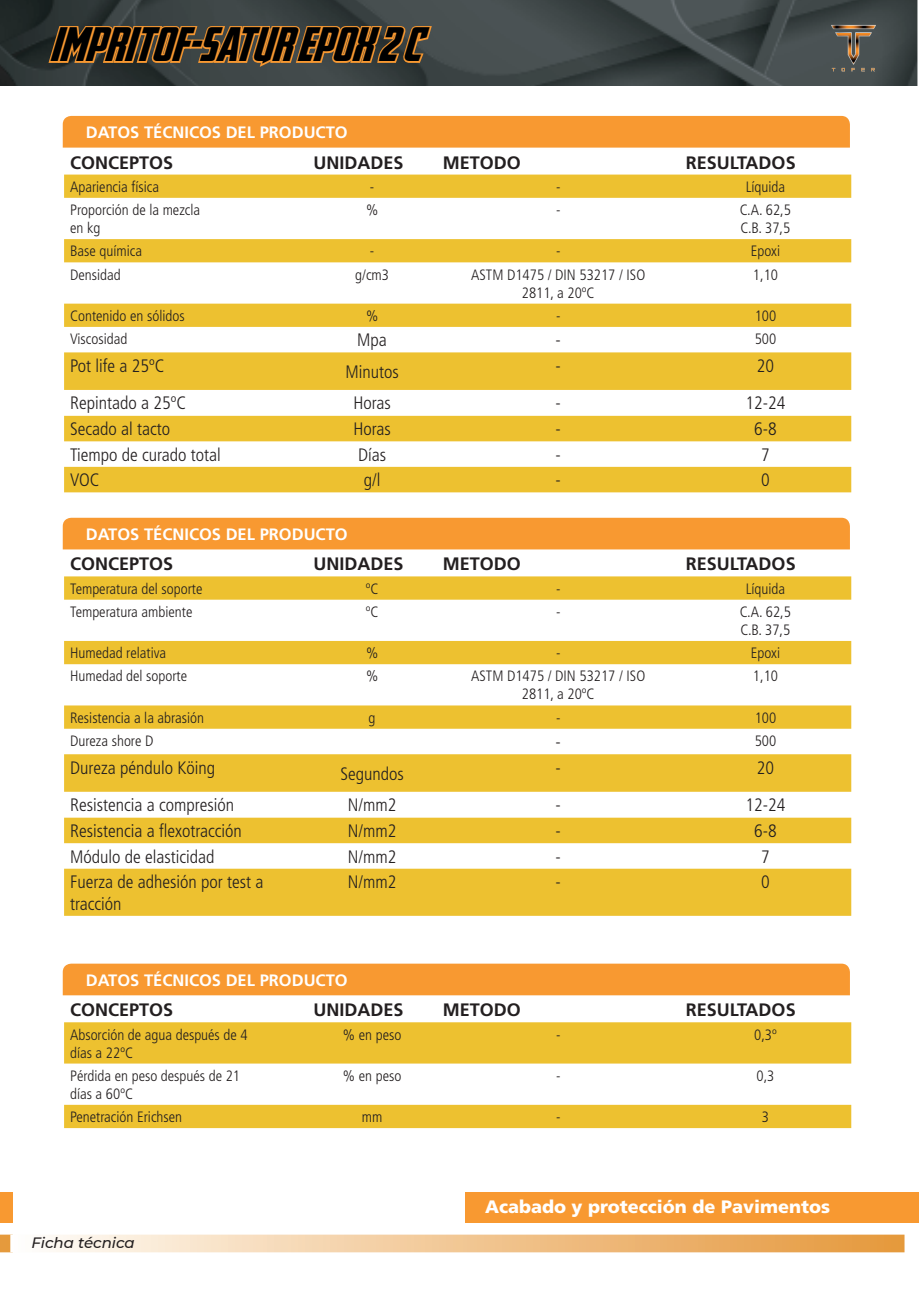
<style>
.page{position:relative;width:919px;height:1289px;background:#fff}
.page>*{position:absolute;margin:0;border:0;box-sizing:border-box;transform-origin:0 0}
.texto{font:700 46.5px "Avengeance Heroic Avenger";color:#000}
.t1{font:300 condensed 18px "Frutiger";color:#231f20}
.t2{font:700 18px "Frutiger";color:#231f20}
.t3{font:900 18px "Frutiger";color:#fff}
.t4{font:700 16.5px "Frutiger";color:#fff}
.t5{font:300 condensed 15px "Frutiger";color:#231f20}
.t6{font:italic 500 15px "Montserrat";color:#231f20}
</style>
<div class="page">
<img style="left:0;top:0;width:917px;height:85px">
<svg style="left:46px;top:7px;width:387px;height:63px;background:#715a3b"></svg>
<img style="left:824px;top:19px;width:58px;height:58px">
<svg style="left:0;top:1234px;width:10px;height:18px"></svg>
<div style="left:11px;top:1235px;width:892px;height:16px;background:linear-gradient(to right,#fefbf7,#e59639)"></div>
<div style="left:10px;top:1234px;width:894px;height:18px;border:2px solid #fff"></div>
<div style="left:63px;top:116px;width:786px;height:32px;background:#f89931"></div>
<div style="left:63px;top:518px;width:786px;height:31px;background:#f89931"></div>
<div style="left:63px;top:963px;width:786px;height:32px;background:#f89931"></div>
<svg style="left:64px;top:174px;width:787px;height:24px;background:#edc236"></svg>
<svg style="left:64px;top:239px;width:787px;height:253px"></svg>
<svg style="left:64px;top:303px;width:787px;height:24px;background:#edc236"></svg>
<div style="left:307px;top:358px;width:130px;height:26px;background:#edc130"></div>
<div style="left:64px;top:576px;width:787px;height:23px;background:#edc130"></div>
<svg style="left:64px;top:641px;width:787px;height:274px;fill:#edc130"></svg>
<div style="left:64px;top:705px;width:787px;height:23px;background:#edc130"></div>
<div style="left:307px;top:760px;width:130px;height:25px;background:#edc130"></div>
<div style="left:64px;top:1022px;width:787px;height:41px;background:#edc130"></div>
<div style="left:64px;top:1104px;width:787px;height:24px;background:#edc130"></div>
<div style="left:465px;top:1192px;width:453px;height:30px;background:#f89931"></div>
<div style="left:0;top:1192px;width:13px;height:30px;background:#f89931"></div>
<p class="texto" style="left:49px;top:13px;width:373px">IMPRITOF-SATUR EPOX 2 C</p>
<p class="t4" style="left:86px;top:123px;width:263px">DATOS TÉCNICOS DEL PRODUCTO</p>
<p class="t2" style="left:70px;top:152px;width:105px">CONCEPTOS</p>
<p class="t2" style="left:313px;top:152px;width:91px">UNIDADES</p>
<p class="t2" style="left:443px;top:152px;width:80px">METODO</p>
<p class="t2" style="left:685px;top:152px;width:111px">RESULTADOS</p>
<p class="t5" style="left:70px;top:178px;width:90px">Apariencia física</p>
<p class="t5" style="left:370px;top:178px;width:6px">-</p>
<p class="t5" style="left:556px;top:178px;width:6px">-</p>
<p class="t5" style="left:745px;top:178px;width:41px">Líquida</p>
<p class="t5" style="left:70px;top:201px;width:132px">Proporción de la mezcla</p>
<p class="t5" style="left:70px;top:219px;width:32px">en kg</p>
<p class="t5" style="left:366px;top:201px;width:14px">%</p>
<p class="t5" style="left:556px;top:201px;width:6px">-</p>
<p class="t5" style="left:739px;top:201px;width:53px">C.A. 62,5</p>
<p class="t5" style="left:740px;top:219px;width:51px">C.B. 37,5</p>
<p class="t5" style="left:70px;top:243px;width:73px">Base química</p>
<p class="t5" style="left:370px;top:243px;width:6px">-</p>
<p class="t5" style="left:556px;top:243px;width:6px">-</p>
<p class="t5" style="left:750px;top:243px;width:31px">Epoxi</p>
<p class="t5" style="left:70px;top:266px;width:52px">Densidad</p>
<p class="t5" style="left:355px;top:266px;width:35px">g/cm3</p>
<p class="t5" style="left:471px;top:266px;width:175px">ASTM D1475 / DIN 53217 / ISO</p>
<p class="t5" style="left:521px;top:284px;width:74px">2811, a 20ºC</p>
<p class="t5" style="left:752px;top:266px;width:27px">1,10</p>
<p class="t5" style="left:70px;top:307px;width:116px">Contenido en sólidos</p>
<p class="t5" style="left:366px;top:307px;width:14px">%</p>
<p class="t5" style="left:556px;top:307px;width:6px">-</p>
<p class="t5" style="left:754px;top:307px;width:23px">100</p>
<p class="t5" style="left:70px;top:330px;width:59px">Viscosidad</p>
<p class="t1" style="left:357px;top:330px;width:31px">Mpa</p>
<p class="t1" style="left:555px;top:330px;width:7px">-</p>
<p class="t5" style="left:754px;top:330px;width:23px">500</p>
<p class="t1" style="left:70px;top:355px;width:96px">Pot life a 25ºC</p>
<p class="t1" style="left:345px;top:361px;width:55px">Minutos</p>
<p class="t1" style="left:555px;top:355px;width:7px">-</p>
<p class="t1" style="left:756px;top:355px;width:19px">20</p>
<p class="t1" style="left:70px;top:393px;width:117px">Repintado a 25ºC</p>
<p class="t1" style="left:353px;top:393px;width:39px">Horas</p>
<p class="t1" style="left:555px;top:393px;width:7px">-</p>
<p class="t1" style="left:745px;top:393px;width:41px">12-24</p>
<p class="t1" style="left:70px;top:419px;width:101px">Secado al tacto</p>
<p class="t1" style="left:353px;top:419px;width:39px">Horas</p>
<p class="t1" style="left:555px;top:419px;width:7px">-</p>
<p class="t1" style="left:754px;top:419px;width:24px">6-8</p>
<p class="t1" style="left:70px;top:444px;width:152px">Tiempo de curado total</p>
<p class="t1" style="left:358px;top:444px;width:30px">Días</p>
<p class="t1" style="left:555px;top:444px;width:7px">-</p>
<p class="t1" style="left:761px;top:444px;width:10px">7</p>
<p class="t1" style="left:70px;top:470px;width:31px">VOC</p>
<p class="t1" style="left:364px;top:470px;width:18px">g/l</p>
<p class="t1" style="left:555px;top:470px;width:7px">-</p>
<p class="t1" style="left:761px;top:470px;width:10px">0</p>
<p class="t4" style="left:86px;top:524px;width:263px">DATOS TÉCNICOS DEL PRODUCTO</p>
<p class="t2" style="left:70px;top:553px;width:105px">CONCEPTOS</p>
<p class="t2" style="left:313px;top:553px;width:91px">UNIDADES</p>
<p class="t2" style="left:443px;top:553px;width:80px">METODO</p>
<p class="t2" style="left:685px;top:553px;width:111px">RESULTADOS</p>
<p class="t5" style="left:70px;top:580px;width:134px">Temperatura del soporte</p>
<p class="t5" style="left:366px;top:580px;width:14px">ºC</p>
<p class="t5" style="left:556px;top:580px;width:6px">-</p>
<p class="t5" style="left:745px;top:580px;width:41px">Líquida</p>
<p class="t5" style="left:70px;top:603px;width:124px">Temperatura ambiente</p>
<p class="t5" style="left:366px;top:603px;width:14px">ºC</p>
<p class="t5" style="left:556px;top:603px;width:6px">-</p>
<p class="t5" style="left:739px;top:603px;width:53px">C.A. 62,5</p>
<p class="t5" style="left:740px;top:621px;width:51px">C.B. 37,5</p>
<p class="t5" style="left:70px;top:644px;width:97px">Humedad relativa</p>
<p class="t5" style="left:366px;top:644px;width:14px">%</p>
<p class="t5" style="left:556px;top:644px;width:6px">-</p>
<p class="t5" style="left:750px;top:644px;width:31px">Epoxi</p>
<p class="t5" style="left:70px;top:667px;width:118px">Humedad del soporte</p>
<p class="t5" style="left:366px;top:667px;width:14px">%</p>
<p class="t5" style="left:471px;top:667px;width:175px">ASTM D1475 / DIN 53217 / ISO</p>
<p class="t5" style="left:521px;top:685px;width:74px">2811, a 20ºC</p>
<p class="t5" style="left:752px;top:667px;width:27px">1,10</p>
<p class="t5" style="left:70px;top:709px;width:135px">Resistencia a la abrasión</p>
<p class="t5" style="left:368px;top:709px;width:8px">g</p>
<p class="t5" style="left:556px;top:709px;width:6px">-</p>
<p class="t5" style="left:754px;top:709px;width:23px">100</p>
<p class="t5" style="left:70px;top:732px;width:85px">Dureza shore D</p>
<p class="t1" style="left:555px;top:731px;width:7px">-</p>
<p class="t5" style="left:754px;top:732px;width:23px">500</p>
<p class="t1" style="left:70px;top:757px;width:147px">Dureza péndulo Köing</p>
<p class="t1" style="left:340px;top:763px;width:65px">Segundos</p>
<p class="t1" style="left:555px;top:757px;width:7px">-</p>
<p class="t1" style="left:756px;top:757px;width:19px">20</p>
<p class="t1" style="left:70px;top:794px;width:166px">Resistencia a compresión</p>
<p class="t1" style="left:348px;top:794px;width:50px">N/mm2</p>
<p class="t1" style="left:555px;top:794px;width:7px">-</p>
<p class="t1" style="left:745px;top:794px;width:41px">12-24</p>
<p class="t1" style="left:70px;top:820px;width:173px">Resistencia a flexotracción</p>
<p class="t1" style="left:348px;top:820px;width:50px">N/mm2</p>
<p class="t1" style="left:555px;top:820px;width:7px">-</p>
<p class="t1" style="left:754px;top:820px;width:24px">6-8</p>
<p class="t1" style="left:70px;top:846px;width:146px">Módulo de elasticidad</p>
<p class="t1" style="left:348px;top:846px;width:50px">N/mm2</p>
<p class="t1" style="left:555px;top:846px;width:7px">-</p>
<p class="t1" style="left:761px;top:846px;width:10px">7</p>
<p class="t1" style="left:70px;top:871px;width:195px">Fuerza de adhesión por test a</p>
<p class="t1" style="left:70px;top:893px;width:53px">tracción</p>
<p class="t1" style="left:348px;top:871px;width:50px">N/mm2</p>
<p class="t1" style="left:555px;top:871px;width:7px">-</p>
<p class="t1" style="left:761px;top:871px;width:10px">0</p>
<p class="t4" style="left:86px;top:970px;width:263px">DATOS TÉCNICOS DEL PRODUCTO</p>
<p class="t2" style="left:70px;top:999px;width:105px">CONCEPTOS</p>
<p class="t2" style="left:313px;top:999px;width:91px">UNIDADES</p>
<p class="t2" style="left:443px;top:999px;width:80px">METODO</p>
<p class="t2" style="left:685px;top:999px;width:111px">RESULTADOS</p>
<p class="t5" style="left:70px;top:1025px;width:179px">Absorción de agua después de 4</p>
<p class="t5" style="left:70px;top:1043px;width:64px">días a 22ºC</p>
<p class="t5" style="left:343px;top:1025px;width:60px">% en peso</p>
<p class="t5" style="left:556px;top:1025px;width:6px">-</p>
<p class="t5" style="left:754px;top:1025px;width:24px">0,3º</p>
<p class="t5" style="left:70px;top:1067px;width:171px">Pérdida en peso después de 21</p>
<p class="t5" style="left:70px;top:1085px;width:64px">días a 60ºC</p>
<p class="t5" style="left:343px;top:1067px;width:60px">% en peso</p>
<p class="t5" style="left:556px;top:1067px;width:6px">-</p>
<p class="t5" style="left:756px;top:1067px;width:20px">0,3</p>
<p class="t5" style="left:70px;top:1108px;width:113px">Penetración Erichsen</p>
<p class="t5" style="left:362px;top:1108px;width:22px">mm</p>
<p class="t5" style="left:556px;top:1108px;width:6px">-</p>
<p class="t5" style="left:761px;top:1108px;width:9px">3</p>
<p class="t6" style="left:31px;top:1231px;width:105px">Ficha técnica</p>
<p class="t3" style="left:485px;top:1195px;width:346px">Acabado y protección de Pavimentos</p>
</div>
